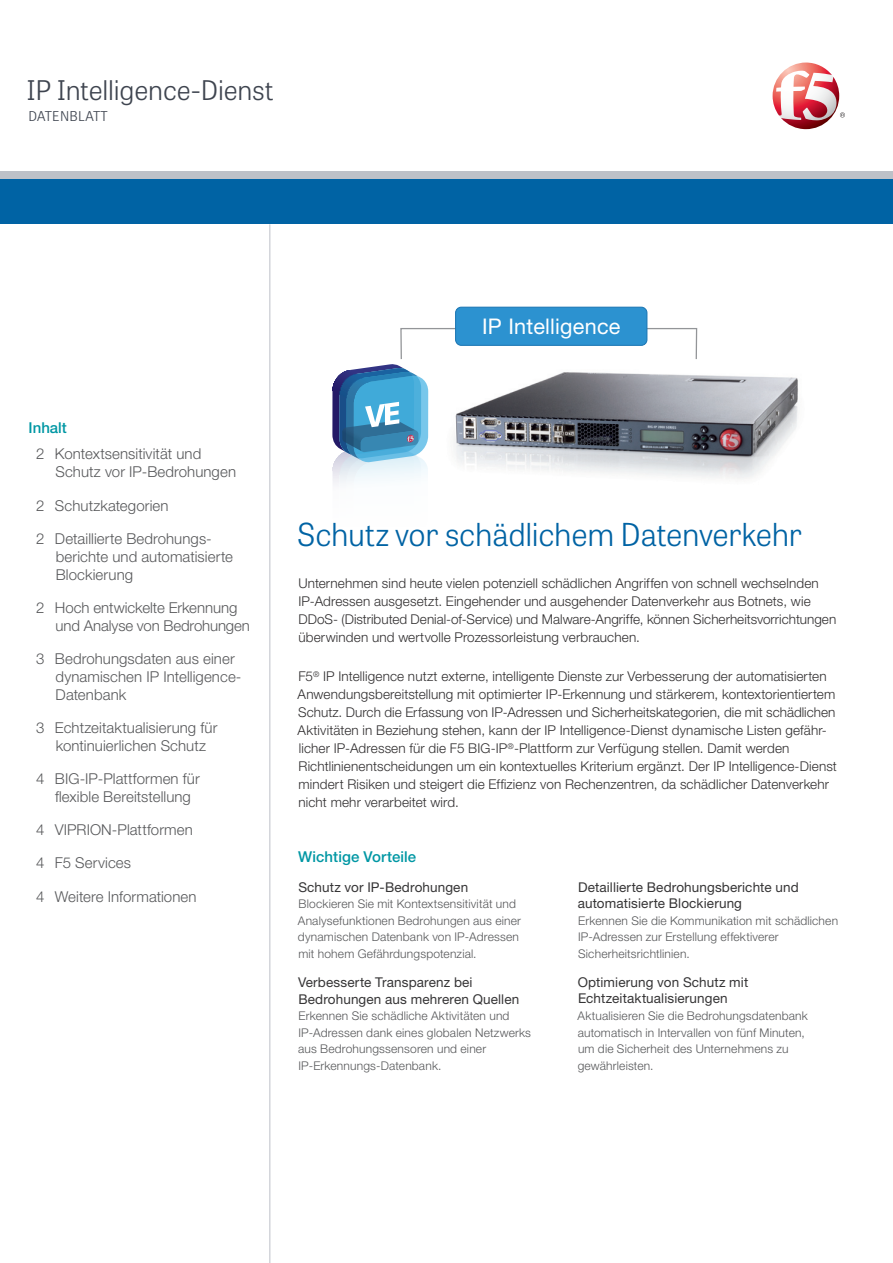
<style>
.page{position:relative;width:893px;height:1263px;background:#fff}
.page>*{position:absolute;margin:0;border:0;box-sizing:border-box;transform-origin:0 0}
.t1{font:300 31.5px "Tablet Gothic";letter-spacing:-.01em;color:#0063a4}
.t2{font:300 27px "Tablet Gothic";letter-spacing:-.005em;color:#3e444f}
.t3{font:21.6px "Helvetica Neue LT Std";letter-spacing:.01em;color:#fff}
.t4{font:300 15px/18px "Helvetica Neue LT Std";letter-spacing:.005em;color:#57585a}
.t5{font:500 15px "Helvetica Neue LT Std";letter-spacing:.005em;color:#0097a4}
.t6{font:300 13.5px/18px "Helvetica Neue LT Std";letter-spacing:.01em;color:#312f30}
.t7{font:13.5px/16.5px "Helvetica Neue LT Std";letter-spacing:.01em;color:#363536}
.t8{font:300 13.5px "Tablet Gothic";letter-spacing:.025em;color:#3e444f}
.t9{font:300 12px/16.5px "Helvetica Neue LT Std";letter-spacing:.015em;color:#57585a}
</style>
<div class="page">
<hr style="left:269px;top:224px;width:1px;height:1039px;background:#bdc1c8">
<svg style="left:773px;top:63px;width:72px;height:66px"></svg>
<div style="left:0;top:173px;width:893px;height:51px;background:#0063a4"></div>
<div style="left:0;top:172px;width:893px;height:7px;background:#bdc1c8"></div>
<img style="left:454px;top:372px;width:344px;height:107px">
<svg style="left:332px;top:364px;width:96px;height:120px"></svg>
<div style="left:400px;top:328px;width:297px;height:32px;border:1px solid #939598"></div>
<div style="left:456px;top:307px;width:191px;height:38px;background:#2c92d0;border-radius:6px"></div>
<div style="left:455px;top:307px;width:192px;height:39px;border:1px solid #1974b2;border-radius:6px"></div>
<h2 class="t2" style="left:27px;top:72px;width:249px">IP Intelligence-Dienst</h2>
<p class="t8" style="left:28px;top:107px;width:81px">DATENBLATT</p>
<p class="t5" style="left:29px;top:418px;width:40px">Inhalt</p>
<p class="t4" style="left:56px;top:445px;width:182px;text-indent:-19px">2 Kontextsensitivität und<br>Schutz vor IP-Bedrohungen</p>
<p class="t4" style="left:36px;top:496px;width:134px">2 Schutzkategorien</p>
<p class="t4" style="left:56px;top:529px;width:179px;text-indent:-20px">2 Detaillierte Bedrohungs&shy;berichte und automatisierte<br>Blockierung</p>
<p class="t4" style="left:56px;top:598px;width:196px;text-indent:-20px">2 Hoch entwickelte Erkennung und Analyse von Bedrohungen</p>
<p class="t4" style="left:56px;top:649px;width:187px;text-indent:-19px">3 Bedrohungsdaten aus einer dynamischen IP Intelligence-<br>Datenbank</p>
<p class="t4" style="left:36px;top:718px;width:183px;text-align:center">3 Echtzeitaktualisierung für kontinuierlichen Schutz</p>
<p class="t4" style="left:55px;top:769px;width:146px;text-indent:-19px">4 BIG-IP-Plattformen für flexible Bereitstellung</p>
<p class="t4" style="left:36px;top:821px;width:158px">4 VIPRION-Plattformen</p>
<p class="t4" style="left:36px;top:854px;width:97px">4 F5 Services</p>
<p class="t4" style="left:36px;top:887px;width:162px">4 Weitere Informationen</p>
<h3 class="t3" style="left:482px;top:313px;width:140px">IP Intelligence</h3>
<h1 class="t1" style="left:298px;top:513px;width:506px">Schutz vor schädlichem Datenverkehr</h1>
<p class="t6" style="left:298px;top:574px;width:539px">Unternehmen sind heute vielen potenziell schädlichen Angriffen von schnell wechselnden IP-Adressen ausgesetzt. Eingehender und ausgehender Datenverkehr aus Botnets, wie DDoS- (Distributed Denial-of-Service) und Malware-Angriffe, können Sicherheitsvorrichtungen überwinden und wertvolle Prozessorleistung verbrauchen.</p>
<p class="t6" style="left:298px;top:667px;width:541px">F5<sup>®</sup> IP Intelligence nutzt externe, intelligente Dienste zur Verbesserung der automatisierten Anwendungsbereitstellung mit optimierter IP-Erkennung und stärkerem, kontextorientiertem Schutz. Durch die Erfassung von IP-Adressen und Sicherheitskategorien, die mit schädlichen Aktivitäten in Beziehung stehen, kann der IP Intelligence-Dienst dynamische Listen gefähr&shy;licher IP-Adressen für die F5 BIG-IP<sup>®</sup>-Plattform zur Verfügung stellen. Damit werden Richtlinienentscheidungen um ein kontextuelles Kriterium ergänzt. Der IP Intelligence-Dienst mindert Risiken und steigert die Effizienz von Rechenzentren, da schädlicher Datenverkehr nicht mehr verarbeitet wird.</p>
<p class="t5" style="left:298px;top:848px;width:120px">Wichtige Vorteile</p>
<p class="t7" style="left:298px;top:878px;width:171px">Schutz vor IP-Bedrohungen</p>
<p class="t9" style="left:298px;top:895px;width:225px">Blockieren Sie mit Kontextsensitivität und Analysefunktionen Bedrohungen aus einer dynamischen Datenbank von IP-Adressen mit hohem Gefährdungspotenzial.</p>
<p class="t7" style="left:298px;top:974px;width:223px">Verbesserte Transparenz bei<br>Bedrohungen aus mehreren Quellen</p>
<p class="t9" style="left:298px;top:1007px;width:234px">Erkennen Sie schädliche Aktivitäten und IP-Adressen dank eines globalen Netzwerks aus Bedrohungssensoren und einer IP-Erkennungs-Datenbank.</p>
<p class="t7" style="left:578px;top:878px;width:222px">Detaillierte Bedrohungsberichte und automatisierte Blockierung</p>
<p class="t9" style="left:578px;top:912px;width:261px">Erkennen Sie die Kommunikation mit schädlichen<br>IP-Adressen zur Erstellung effektiverer<br>Sicherheitsrichtlinien.</p>
<p class="t7" style="left:578px;top:974px;width:172px">Optimierung von Schutz mit<br>Echtzeitaktualisierungen</p>
<p class="t9" style="left:577px;top:1007px;width:232px">Aktualisieren Sie die Bedrohungsdatenbank automatisch in Intervallen von fünf Minuten, um die Sicherheit des Unternehmens zu gewährleisten.</p>
</div>
